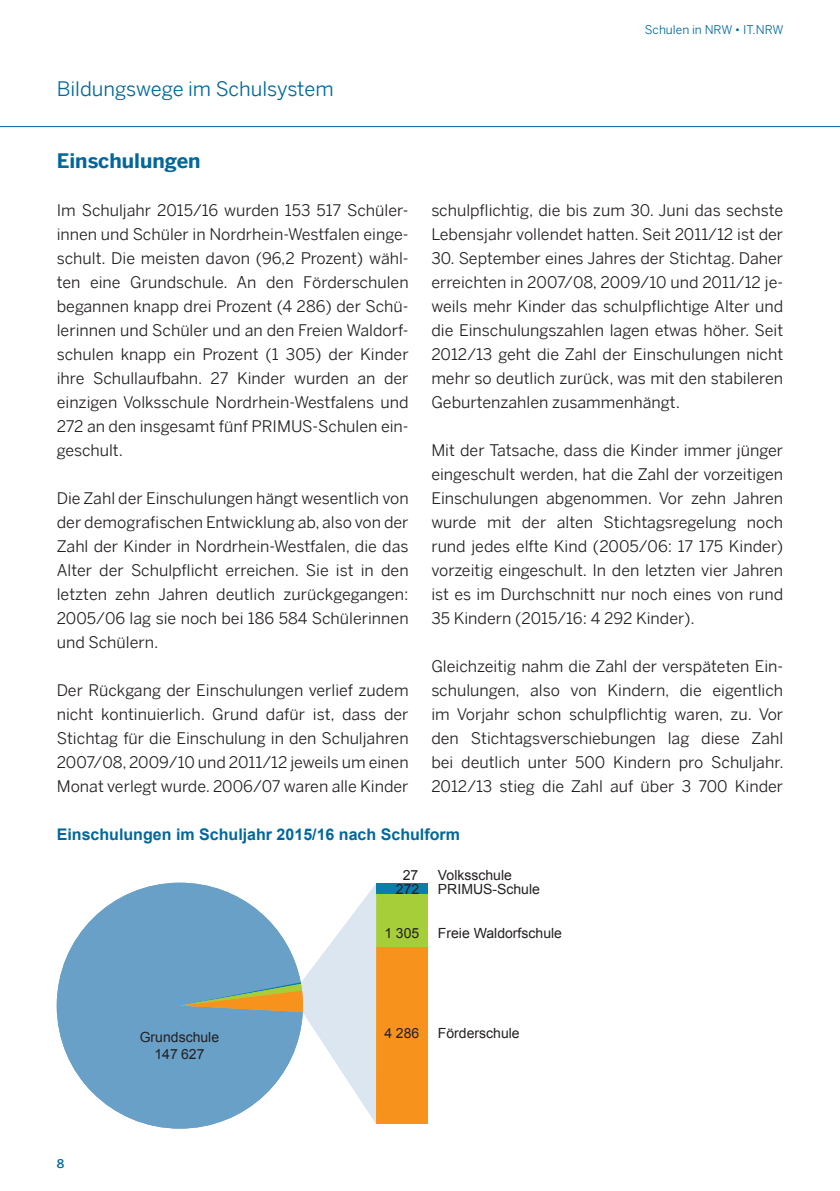
<style>
.page{position:relative;width:840px;height:1191px;background:#fff}
.page>*{position:absolute;margin:0;border:0;box-sizing:border-box;transform-origin:0 0}
.Kolumnentitel{font:20px "Benton Sans";color:#00679d}
.Headline{font:700 20px "Benton Sans";color:#00679d}
.Fließtext{font:16px/24px "Benton Sans";color:#231f20;text-align:justify}
.GRAFIK_Überschrift{font:700 16px "Arial";color:#00679d}
.GRAFIK_Beschriftunge{font:14px "Arial";color:#231f20}
.t1{font:12px "Benton Sans";color:#00679d}
.t2{font:500 12px "Benton Sans";color:#00679d}
</style>
<div class="page">
<hr style="left:0;top:126px;width:839px;height:1px;background:#00679d">
<div style="left:376px;top:947px;width:51px;height:176px;background:#f7931d"></div>
<div style="left:376px;top:893px;width:51px;height:54px;background:#a6ce39"></div>
<div style="left:376px;top:883px;width:51px;height:11px;background:#0c7cae"></div>
<svg style="left:57px;top:882px;width:160px;height:246px;fill:#68a0c7"></svg>
<svg style="left:180px;top:883px;width:196px;height:240px"></svg>
<p class="Kolumnentitel" style="left:57px;top:77px;width:278px">Bildungswege im Schulsystem</p>
<p class="Headline" style="left:57px;top:149px;width:145px">Einschulungen</p>
<p class="Fließtext" style="left:57px;top:198px;width:353px;text-align:left">Im Schuljahr 2015/16 wurden 153 517 Schüler&shy;innen und Schüler in Nordrhein-Westfalen einge&shy;schult. Die meisten davon (96,2 Prozent) wähl&shy;ten eine Grundschule. An den Förderschulen begannen knapp drei Prozent (4 286) der Schü&shy;lerinnen und Schüler und an den Freien Waldorf&shy;schulen knapp ein Prozent (1 305) der Kinder ihre Schullaufbahn. 27 Kinder wurden an der einzigen Volksschule Nordrhein-Westfalens und 272 an den insgesamt fünf PRIMUS-Schulen ein&shy;geschult.</p>
<p class="Fließtext" style="left:57px;top:486px;width:353px">Die Zahl der Einschulungen hängt wesentlich von der demografischen Entwicklung ab, also von der Zahl der Kinder in Nordrhein-Westfalen, die das Alter der Schulpflicht erreichen. Sie ist in den letzten zehn Jahren deutlich zurückgegangen:<br>2005/06 lag sie noch bei 186 584 Schülerinnen und Schülern.</p>
<p class="Fließtext" style="left:57px;top:678px;width:353px">Der Rückgang der Einschulungen verlief zudem nicht kontinuierlich. Grund dafür ist, dass der Stichtag für die Einschulung in den Schuljahren 2007/08, 2009/10 und 2011/12 jeweils um einen Monat verlegt wurde. 2006/07 waren alle Kinder</p>
<p class="t1" style="left:644px;top:23px;width:140px">Schulen in NRW • IT.NRW</p>
<p class="Fließtext" style="left:431px;top:198px;width:353px">schulpflichtig, die bis zum 30. Juni das sechste<br>Lebensjahr vollendet hatten. Seit 2011/12 ist der</p>
<p class="Fließtext" style="left:431px;top:246px;width:353px">30. September eines Jahres der Stichtag. Daher erreichten in 2007/08, 2009/10 und 2011/12 je&shy;weils mehr Kinder das schulpflichtige Alter und die Einschulungszahlen lagen etwas höher. Seit 2012/13 geht die Zahl der Einschulungen nicht mehr so deutlich zurück, was mit den stabileren Geburtenzahlen zusammenhängt.</p>
<p class="Fließtext" style="left:431px;top:438px;width:353px">Mit der Tatsache, dass die Kinder immer jünger eingeschult werden, hat die Zahl der vorzeitigen Einschulungen abgenommen. Vor zehn Jahren wurde mit der alten Stichtagsregelung noch rund jedes elfte Kind (2005/06: 17 175 Kinder) vorzeitig eingeschult. In den letzten vier Jahren ist es im Durchschnitt nur noch eines von rund 35 Kindern (2015/16: 4 292 Kinder).</p>
<p class="Fließtext" style="left:431px;top:654px;width:353px">Gleichzeitig nahm die Zahl der verspäteten Ein&shy;schulungen, also von Kindern, die eigentlich im Vorjahr schon schulpflichtig waren, zu. Vor den Stichtagsverschiebungen lag diese Zahl bei deutlich unter 500 Kindern pro Schuljahr.<br>2012/13 stieg die Zahl auf über 3 700 Kinder</p>
<p class="GRAFIK_Überschrift" style="left:57px;top:824px;width:404px">Einschulungen im Schuljahr 2015/16 nach Schulform</p>
<p class="t2" style="left:57px;top:1156px;width:9px">8</p>
<p class="GRAFIK_Beschriftunge" style="left:140px;top:1028px;width:81px">Grundschule</p>
<p class="GRAFIK_Beschriftunge" style="left:154px;top:1045px;width:51px">147 40</p>
<p class="GRAFIK_Beschriftunge" style="left:181px;top:1045px;width:25px">627</p>
<p class="GRAFIK_Beschriftunge" style="left:402px;top:865px;width:17px">27</p>
<p class="GRAFIK_Beschriftunge" style="left:396px;top:880px;width:25px">272</p>
<p class="GRAFIK_Beschriftunge" style="left:384px;top:924px;width:36px">1 305</p>
<p class="GRAFIK_Beschriftunge" style="left:437px;top:865px;width:75px">Volksschule</p>
<p class="GRAFIK_Beschriftunge" style="left:437px;top:880px;width:103px">PRIMUS-Schule</p>
<p class="GRAFIK_Beschriftunge" style="left:437px;top:924px;width:125px">Freie Waldorfschule</p>
<p class="GRAFIK_Beschriftunge" style="left:384px;top:1023px;width:36px">4 286</p>
<p class="GRAFIK_Beschriftunge" style="left:437px;top:1023px;width:83px">Förderschule</p>
</div>
